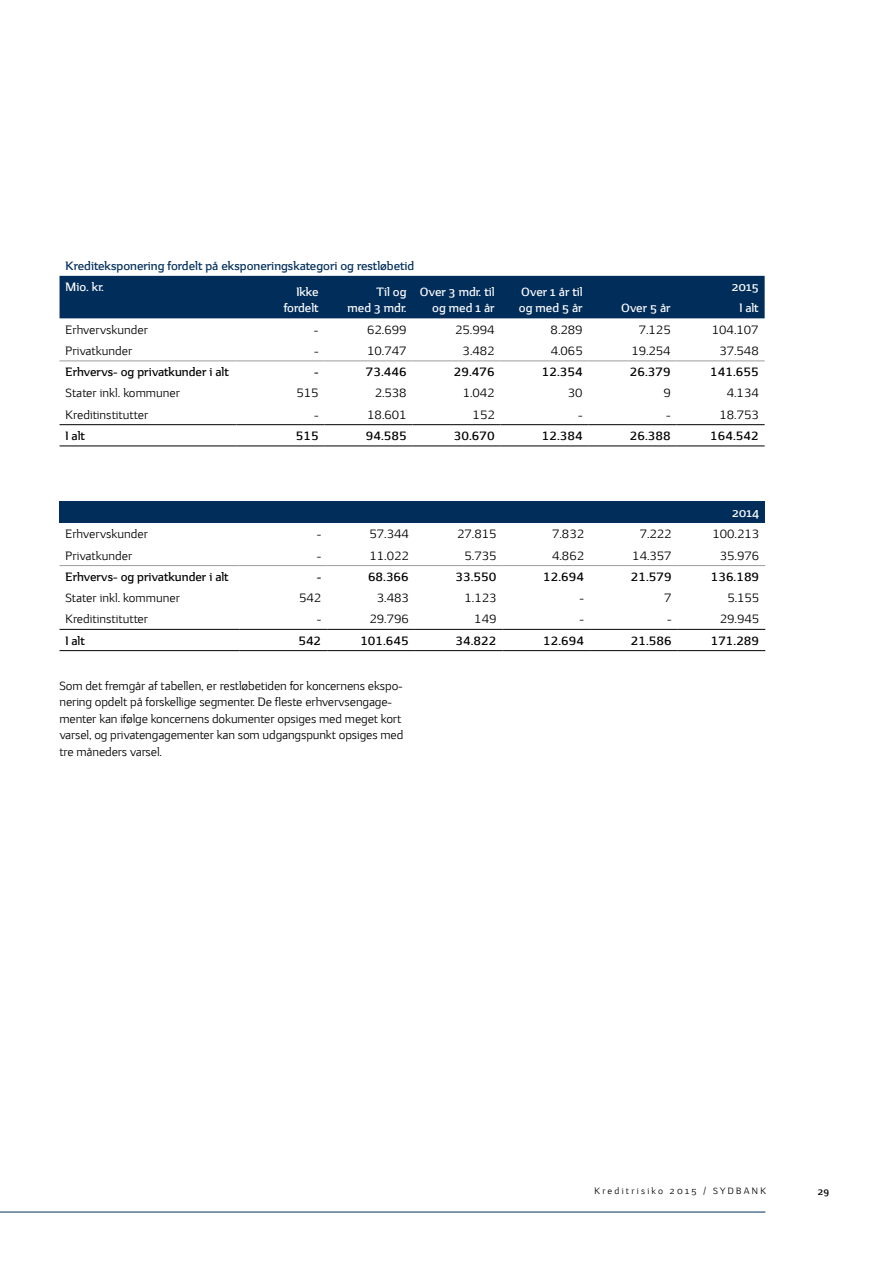
<style>
.page{position:relative;width:893px;height:1263px;background:#fff}
.page>*{position:absolute;margin:0;border:0;box-sizing:border-box;transform-origin:0 0}
.t1{font:12px/16.5px "Sydbank";letter-spacing:-.01em;color:#000}
.t2{font:700 12px "Sydbank";color:#000}
.t3{font:700 12px/16.5px "Sydbank";color:#fff;text-align:right}
.t4{font:700 12px "Sydbank";color:#002d5a}
.t5{font:700 9.75px "Sydbank";color:#000}
.t6{font:9px "Sydbank";letter-spacing:.25em;color:#000}
</style>
<div class="page">
<hr style="left:0;top:1212px;width:765px;height:1px;background:#002d5a">
<div style="left:60px;top:275px;width:705px;height:43px;background:#002d5a"></div>
<hr style="left:60px;top:424px;width:176px;height:1px;background:#000">
<hr style="left:236px;top:424px;width:89px;height:1px;background:#000">
<hr style="left:325px;top:424px;width:88px;height:1px;background:#000">
<hr style="left:413px;top:424px;width:88px;height:1px;background:#000">
<hr style="left:501px;top:424px;width:88px;height:1px;background:#000">
<hr style="left:589px;top:424px;width:88px;height:1px;background:#000">
<hr style="left:677px;top:424px;width:88px;height:1px;background:#000">
<hr style="left:60px;top:446px;width:176px;height:1px;background:#000">
<hr style="left:236px;top:446px;width:89px;height:1px;background:#000">
<hr style="left:325px;top:446px;width:88px;height:1px;background:#000">
<hr style="left:413px;top:446px;width:88px;height:1px;background:#000">
<hr style="left:501px;top:446px;width:88px;height:1px;background:#000">
<hr style="left:589px;top:446px;width:88px;height:1px;background:#000">
<hr style="left:677px;top:446px;width:88px;height:1px;background:#000">
<hr style="left:60px;top:360px;width:176px;height:1px;background:#9d9d9c">
<hr style="left:236px;top:360px;width:89px;height:1px;background:#9d9d9c">
<hr style="left:325px;top:360px;width:88px;height:1px;background:#9d9d9c">
<hr style="left:413px;top:360px;width:88px;height:1px;background:#9d9d9c">
<hr style="left:501px;top:360px;width:88px;height:1px;background:#9d9d9c">
<hr style="left:589px;top:360px;width:88px;height:1px;background:#9d9d9c">
<hr style="left:677px;top:360px;width:88px;height:1px;background:#9d9d9c">
<div style="left:60px;top:502px;width:705px;height:21px;background:#002d5a"></div>
<hr style="left:60px;top:629px;width:180px;height:1px;background:#000">
<hr style="left:240px;top:629px;width:87px;height:1px;background:#000">
<hr style="left:327px;top:629px;width:88px;height:1px;background:#000">
<hr style="left:415px;top:629px;width:87px;height:1px;background:#000">
<hr style="left:502px;top:629px;width:88px;height:1px;background:#000">
<hr style="left:590px;top:629px;width:88px;height:1px;background:#000">
<hr style="left:678px;top:629px;width:87px;height:1px;background:#000">
<hr style="left:60px;top:650px;width:180px;height:1px;background:#000">
<hr style="left:240px;top:650px;width:87px;height:1px;background:#000">
<hr style="left:327px;top:650px;width:88px;height:1px;background:#000">
<hr style="left:415px;top:650px;width:87px;height:1px;background:#000">
<hr style="left:502px;top:650px;width:88px;height:1px;background:#000">
<hr style="left:590px;top:650px;width:88px;height:1px;background:#000">
<hr style="left:678px;top:650px;width:87px;height:1px;background:#000">
<hr style="left:60px;top:565px;width:180px;height:1px;background:#9d9d9c">
<hr style="left:240px;top:565px;width:87px;height:1px;background:#9d9d9c">
<hr style="left:327px;top:565px;width:88px;height:1px;background:#9d9d9c">
<hr style="left:415px;top:565px;width:87px;height:1px;background:#9d9d9c">
<hr style="left:502px;top:565px;width:88px;height:1px;background:#9d9d9c">
<hr style="left:590px;top:565px;width:88px;height:1px;background:#9d9d9c">
<hr style="left:678px;top:565px;width:87px;height:1px;background:#9d9d9c">
<p class="t4" style="left:66px;top:259px;width:350px">Krediteksponering fordelt på eksponeringskategori og restløbetid</p>
<p class="t3" style="left:66px;top:280px;width:40px">Mio. kr.</p>
<p class="t3" style="left:284px;top:285px;width:36px">Ikke fordelt</p>
<p class="t3" style="left:347px;top:285px;width:61px">Til og<br>med 3 mdr.</p>
<p class="t3" style="left:420px;top:285px;width:76px">Over 3 mdr. til og med 1 år</p>
<p class="t3" style="left:519px;top:285px;width:65px;text-align:left">Over 1 år til og med 5 år</p>
<p class="t3" style="left:621px;top:301px;width:51px">Over 5 år</p>
<p class="t3" style="left:732px;top:277px;width:28px;line-height:21px">2015<br>I alt</p>
<p class="t1" style="left:66px;top:322px;width:84px">Erhvervskunder</p>
<p class="t1" style="left:314px;top:322px;width:6px">-</p>
<p class="t1" style="left:367px;top:322px;width:41px">62.699</p>
<p class="t1" style="left:455px;top:322px;width:41px">25.994</p>
<p class="t1" style="left:551px;top:322px;width:34px">8.289</p>
<p class="t1" style="left:639px;top:322px;width:33px">7.125</p>
<p class="t1" style="left:712px;top:322px;width:48px">104.107</p>
<p class="t1" style="left:66px;top:343px;width:68px">Privatkunder</p>
<p class="t1" style="left:314px;top:343px;width:6px">-</p>
<p class="t1" style="left:367px;top:343px;width:41px">10.747</p>
<p class="t1" style="left:463px;top:343px;width:34px">3.482</p>
<p class="t1" style="left:551px;top:343px;width:33px">4.065</p>
<p class="t1" style="left:631px;top:343px;width:41px">19.254</p>
<p class="t1" style="left:719px;top:343px;width:41px">37.548</p>
<p class="t2" style="left:66px;top:365px;width:165px">Erhvervs- og privatkunder i alt</p>
<p class="t2" style="left:314px;top:365px;width:6px">-</p>
<p class="t2" style="left:366px;top:365px;width:42px">73.446</p>
<p class="t2" style="left:454px;top:365px;width:42px">29.476</p>
<p class="t2" style="left:542px;top:365px;width:42px">12.354</p>
<p class="t2" style="left:630px;top:365px;width:42px">26.379</p>
<p class="t2" style="left:710px;top:365px;width:50px">141.655</p>
<p class="t1" style="left:66px;top:385px;width:116px">Stater inkl. kommuner</p>
<p class="t1" style="left:297px;top:385px;width:24px">515</p>
<p class="t1" style="left:375px;top:385px;width:33px">2.538</p>
<p class="t1" style="left:463px;top:385px;width:34px">1.042</p>
<p class="t1" style="left:568px;top:385px;width:16px">30</p>
<p class="t1" style="left:663px;top:385px;width:9px">9</p>
<p class="t1" style="left:727px;top:385px;width:34px">4.134</p>
<p class="t1" style="left:66px;top:407px;width:84px">Kreditinstitutter</p>
<p class="t1" style="left:314px;top:407px;width:6px">-</p>
<p class="t1" style="left:367px;top:407px;width:41px">18.601</p>
<p class="t1" style="left:473px;top:407px;width:24px">152</p>
<p class="t1" style="left:578px;top:407px;width:6px">-</p>
<p class="t1" style="left:666px;top:407px;width:6px">-</p>
<p class="t1" style="left:719px;top:407px;width:41px">18.753</p>
<p class="t2" style="left:66px;top:429px;width:21px">I alt</p>
<p class="t2" style="left:296px;top:429px;width:24px">515</p>
<p class="t2" style="left:366px;top:429px;width:42px">94.585</p>
<p class="t2" style="left:454px;top:429px;width:42px">30.670</p>
<p class="t2" style="left:542px;top:429px;width:42px">12.384</p>
<p class="t2" style="left:630px;top:429px;width:42px">26.388</p>
<p class="t2" style="left:710px;top:429px;width:50px">164.542</p>
<p class="t3" style="left:732px;top:506px;width:29px">2014</p>
<p class="t1" style="left:66px;top:526px;width:84px">Erhvervskunder</p>
<p class="t1" style="left:317px;top:526px;width:6px">-</p>
<p class="t1" style="left:370px;top:526px;width:41px">57.344</p>
<p class="t1" style="left:457px;top:526px;width:41px">27.815</p>
<p class="t1" style="left:552px;top:526px;width:34px">7.832</p>
<p class="t1" style="left:640px;top:526px;width:33px">7.222</p>
<p class="t1" style="left:712px;top:526px;width:48px">100.213</p>
<p class="t1" style="left:66px;top:548px;width:68px">Privatkunder</p>
<p class="t1" style="left:317px;top:548px;width:6px">-</p>
<p class="t1" style="left:369px;top:548px;width:41px">11.022</p>
<p class="t1" style="left:465px;top:548px;width:33px">5.735</p>
<p class="t1" style="left:552px;top:548px;width:34px">4.862</p>
<p class="t1" style="left:632px;top:548px;width:41px">14.357</p>
<p class="t1" style="left:720px;top:548px;width:41px">35.976</p>
<p class="t2" style="left:66px;top:570px;width:165px">Erhvervs- og privatkunder i alt</p>
<p class="t2" style="left:317px;top:570px;width:6px">-</p>
<p class="t2" style="left:368px;top:570px;width:42px">68.366</p>
<p class="t2" style="left:456px;top:570px;width:42px">33.550</p>
<p class="t2" style="left:543px;top:570px;width:42px">12.694</p>
<p class="t2" style="left:631px;top:570px;width:42px">21.579</p>
<p class="t2" style="left:711px;top:570px;width:50px">136.189</p>
<p class="t1" style="left:65px;top:590px;width:116px">Stater inkl. kommuner</p>
<p class="t1" style="left:299px;top:590px;width:24px">542</p>
<p class="t1" style="left:377px;top:590px;width:34px">3.483</p>
<p class="t1" style="left:464px;top:590px;width:34px">1.123</p>
<p class="t1" style="left:579px;top:590px;width:6px">-</p>
<p class="t1" style="left:664px;top:590px;width:9px">7</p>
<p class="t1" style="left:727px;top:590px;width:33px">5.155</p>
<p class="t1" style="left:65px;top:611px;width:84px">Kreditinstitutter</p>
<p class="t1" style="left:317px;top:611px;width:6px">-</p>
<p class="t1" style="left:369px;top:611px;width:41px">29.796</p>
<p class="t1" style="left:474px;top:611px;width:24px">149</p>
<p class="t1" style="left:579px;top:611px;width:6px">-</p>
<p class="t1" style="left:667px;top:611px;width:6px">-</p>
<p class="t1" style="left:720px;top:611px;width:41px">29.945</p>
<p class="t2" style="left:65px;top:633px;width:21px">I alt</p>
<p class="t2" style="left:298px;top:633px;width:24px">542</p>
<p class="t2" style="left:360px;top:633px;width:50px">101.645</p>
<p class="t2" style="left:456px;top:633px;width:42px">34.822</p>
<p class="t2" style="left:543px;top:633px;width:42px">12.694</p>
<p class="t2" style="left:631px;top:633px;width:42px">21.586</p>
<p class="t2" style="left:711px;top:633px;width:50px">171.289</p>
<p class="t1" style="left:59px;top:678px;width:345px">Som det fremgår af tabellen, er restløbetiden for koncernens ekspo&shy;nering opdelt på forskellige segmenter. De fleste erhvervsengage&shy;menter kan ifølge koncernens dokumenter opsiges med meget kort varsel, og privatengagementer kan som udgangspunkt opsiges med tre måneders varsel.</p>
<p class="t6" style="left:594px;top:1186px;width:173px">Kreditrisiko 2015 / SYDBANK</p>
<p class="t5" style="left:818px;top:1186px;width:13px">29</p>
</div>
